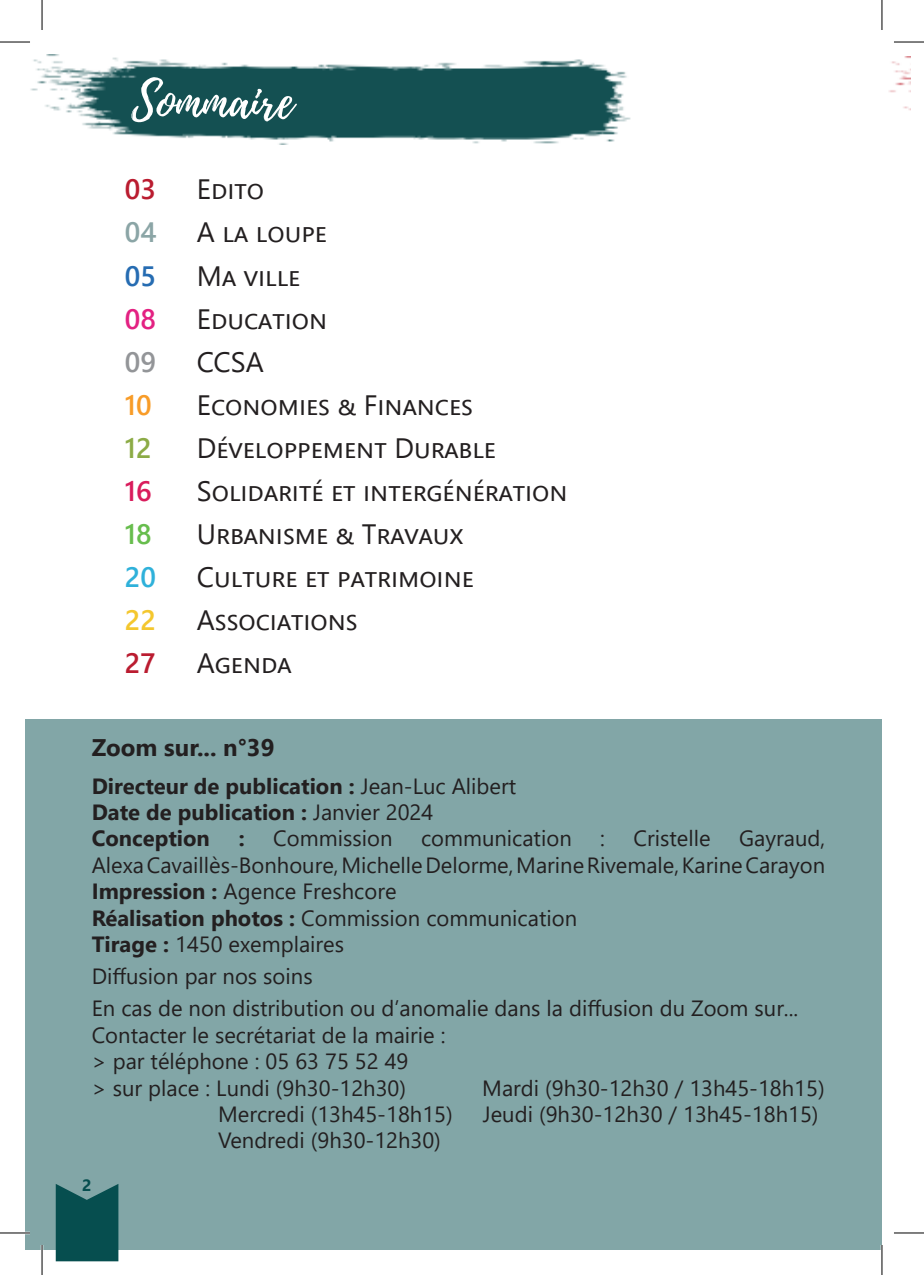
<style>
.page{position:relative;width:924px;height:1275px;background:#fff}
.page>*{position:absolute;margin:0;border:0;box-sizing:border-box;transform-origin:0 0}
.t1{font:50px "Playlist Script";color:#fff}
.t2{font:28px "Segoe UI";color:#231f20}
.t3{font:600 28px "Segoe UI";color:#ba1c30}
.t4{font:600 28px "Segoe UI";color:#8ba5a6}
.t5{font:600 28px "Segoe UI";color:#266cb2}
.t6{font:600 28px "Segoe UI";color:#e32182}
.t7{font:600 28px "Segoe UI";color:#939598}
.t8{font:600 28px "Segoe UI";color:#f89c28}
.t9{font:600 28px "Segoe UI";color:#8cab46}
.t10{font:600 28px "Segoe UI";color:#d91c5c}
.t11{font:600 28px "Segoe UI";color:#67bd4d}
.t12{font:600 28px "Segoe UI";color:#2fb1da}
.t13{font:600 28px "Segoe UI";color:#f4c72e}
.t14{font:700 24px "Segoe UI";color:#231f20}
.t15{font:22px/26.4px "Segoe UI";color:#231f20;text-align:justify}
.t16{font:700 22px "Segoe UI";color:#231f20}
.t17{font:700 16.4px "Segoe UI";color:#064e4f}
.s1{font-weight:400}
.s2{font-weight:700}
</style>
<div class="page">
<img style="left:30px;top:55px;width:601px;height:89px">
<div style="left:25px;top:719px;width:856px;height:531px;background:#82a6a7"></div>
<img style="left:889px;top:57px;width:20px;height:53px">
<svg style="left:56px;top:1184px;width:62px;height:77px;background:#125758"></svg>
<hr style="left:0;top:1231px;width:30px;height:3px;background:#fff">
<hr style="left:41px;top:1245px;width:2px;height:30px;background:#fff">
<hr style="left:880px;top:1245px;width:2px;height:30px;background:#fff">
<hr style="left:0;top:42px;width:30px;height:1px;background:#000">
<hr style="left:893px;top:42px;width:30px;height:1px;background:#000">
<hr style="left:0;top:1232px;width:30px;height:1px;background:#000">
<hr style="left:893px;top:1232px;width:30px;height:1px;background:#000">
<hr style="left:42px;top:0;width:1px;height:30px;background:#000">
<hr style="left:42px;top:1245px;width:1px;height:30px;background:#000">
<hr style="left:881px;top:0;width:1px;height:30px;background:#000">
<hr style="left:881px;top:1245px;width:1px;height:30px;background:#000">
<p class="t1" style="left:131px;top:65px;width:163px">Sommaire</p>
<p class="t3" style="left:125px;top:163px;width:33px">03</p>
<p class="t2" style="left:197px;top:163px;width:69px">Edito</p>
<p class="t4" style="left:125px;top:206px;width:33px">04</p>
<p class="t2" style="left:197px;top:206px;width:132px">A la loupe</p>
<p class="t5" style="left:125px;top:249px;width:33px">05</p>
<p class="t2" style="left:197px;top:249px;width:105px">Ma ville</p>
<p class="t6" style="left:125px;top:292px;width:33px">08</p>
<p class="t2" style="left:197px;top:292px;width:132px">Education</p>
<p class="t7" style="left:125px;top:335px;width:33px">09</p>
<p class="t2" style="left:197px;top:335px;width:68px">CCSA</p>
<p class="t8" style="left:125px;top:378px;width:28px">10</p>
<p class="t2" style="left:197px;top:378px;width:277px">Economies &amp; Finances</p>
<p class="t9" style="left:125px;top:421px;width:28px">12</p>
<p class="t2" style="left:197px;top:421px;width:300px">Développement Durable</p>
<p class="t10" style="left:125px;top:464px;width:28px">16</p>
<p class="t2" style="left:197px;top:464px;width:372px">Solidarité et intergénération</p>
<p class="t11" style="left:125px;top:507px;width:28px">18</p>
<p class="t2" style="left:197px;top:507px;width:268px">Urbanisme &amp; Travaux</p>
<p class="t12" style="left:125px;top:550px;width:33px">20</p>
<p class="t2" style="left:197px;top:550px;width:278px">Culture et patrimoine</p>
<p class="t13" style="left:125px;top:593px;width:33px">22</p>
<p class="t2" style="left:197px;top:593px;width:162px">Associations</p>
<p class="t3" style="left:125px;top:636px;width:32px">27</p>
<p class="t2" style="left:197px;top:636px;width:96px">Agenda</p>
<p class="t14" style="left:92px;top:725px;width:184px">Zoom sur... n°39</p>
<p class="t16" style="left:92px;top:765px;width:426px">Directeur de publication : <span class="s1">Jean-Luc Alibert</span></p>
<p class="t16" style="left:92px;top:791px;width:343px">Date de publication : <span class="s1">Janvier 2024</span></p>
<p class="t16" style="left:92px;top:818px;width:120px">Conception</p>
<p class="t16" style="left:238px;top:818px;width:7px">:</p>
<p class="t15" style="left:273px;top:823px;width:121px">Commission</p>
<p class="t15" style="left:421px;top:823px;width:152px">communication</p>
<p class="t15" style="left:600px;top:823px;width:6px">:</p>
<p class="t15" style="left:633px;top:823px;width:79px">Cristelle</p>
<p class="t15" style="left:92px;top:823px;width:734px;text-indent:647px">Gayraud, Alexa Cavaillès-Bonhoure, Michelle Delorme, Marine Rivemale, Karine Carayon <span class="s2">Impression :</span> Agence Freshcore</p>
<p class="t15" style="left:92px;top:902px;width:486px"><span class="s2">Réalisation photos :</span> Commission communication</p>
<p class="t15" style="left:92px;top:929px;width:254px"><span class="s2">Tirage :</span> 1450 exemplaires</p>
<p class="t15" style="left:92px;top:961px;width:222px">Diffusion par nos soins</p>
<p class="t15" style="left:92px;top:993px;width:707px">En cas de non distribution ou d’anomalie dans la diffusion du Zoom sur...<br>Contacter le secrétariat de la mairie :</p>
<p class="t15" style="left:92px;top:1046px;width:318px">&gt; par téléphone : 05 63 75 52 49</p>
<p class="t15" style="left:92px;top:1072px;width:316px">&gt; sur place : Lundi (9h30-12h30)</p>
<p class="t15" style="left:482px;top:1072px;width:344px">Mardi (9h30-12h30 / 13h45-18h15)</p>
<p class="t15" style="left:218px;top:1099px;width:236px">Mercredi (13h45-18h15)</p>
<p class="t15" style="left:482px;top:1099px;width:337px">Jeudi (9h30-12h30 / 13h45-18h15)</p>
<p class="t15" style="left:218px;top:1125px;width:224px">Vendredi (9h30-12h30)</p>
<p class="t17" style="left:82px;top:1169px;width:11px">2</p>
</div>
